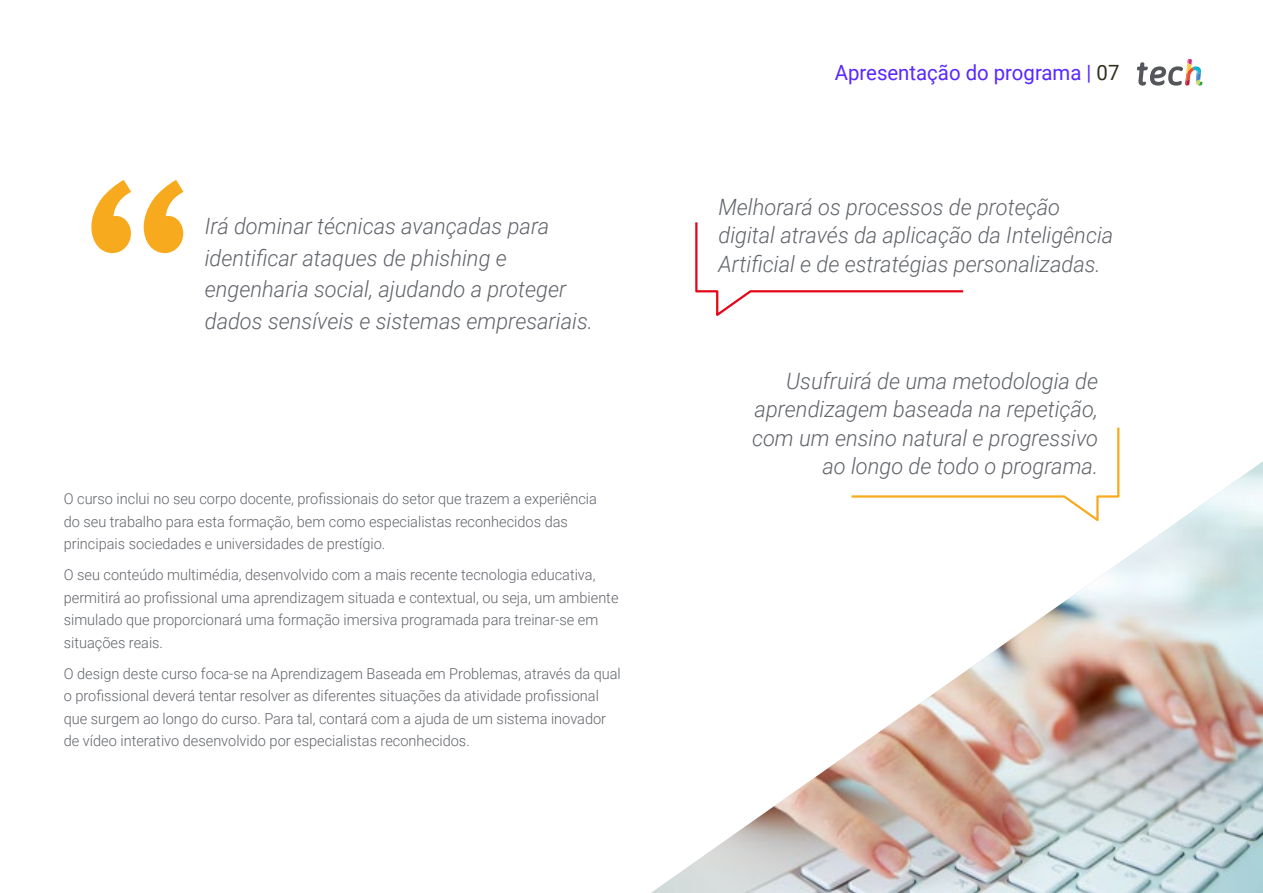
<style>
.page{position:relative;width:1263px;height:893px;background:#fff}
.page>*{position:absolute;margin:0;border:0;box-sizing:border-box;transform-origin:0 0}
.t1{font:italic 300 22.5px/28.5px "Roboto";color:#61646a}
.t2{font:21px "Roboto";color:#5927ff}
.t3{font:300 15px/22.5px "Roboto";color:#61646a}
.s1{color:#312e20}
</style>
<div class="page">
<img style="left:651px;top:461px;width:612px;height:432px">
<svg style="left:91px;top:180px;width:93px;height:73px"></svg>
<svg style="left:695px;top:222px;width:269px;height:94px"></svg>
<svg style="left:849px;top:427px;width:271px;height:97px"></svg>
<svg style="left:1137px;top:59px;width:65px;height:27px"></svg>
<h1 class="t1" style="left:205px;top:210px;width:390px;line-height:31.5px">Irá dominar técnicas avançadas para identificar ataques de phishing e engenharia social, ajudando a proteger dados sensíveis e sistemas empresariais.</h1>
<p class="t3" style="left:64px;top:487px;width:535px">O curso inclui no seu corpo docente, profissionais do setor que trazem a experiência do seu trabalho para esta formação, bem como especialistas reconhecidos das principais sociedades e universidades de prestígio.</p>
<p class="t3" style="left:64px;top:563px;width:556px">O seu conteúdo multimédia, desenvolvido com a mais recente tecnologia educativa, permitirá ao profissional uma aprendizagem situada e contextual, ou seja, um ambiente simulado que proporcionará uma formação imersiva programada para treinar-se em situações reais.</p>
<p class="t3" style="left:64px;top:662px;width:559px">O design deste curso foca-se na Aprendizagem Baseada em Problemas, através da qual o profissional deverá tentar resolver as diferentes situações da atividade profissional que surgem ao longo do curso. Para tal, contará com a ajuda de um sistema inovador de vídeo interativo desenvolvido por especialistas reconhecidos.</p>
<h2 class="t2" style="left:835px;top:57px;width:286px">Apresentação do programa | <span class="s1">07</span></h2>
<h1 class="t1" style="left:718px;top:191px;width:396px">Melhorará os processos de proteção digital através da aplicação da Inteligência<br>Artificial e de estratégias personalizadas.</h1>
<h1 class="t1" style="left:752px;top:366px;width:348px;text-align:right">Usufruirá de uma metodologia de aprendizagem baseada na repetição, com um ensino natural e progressivo ao longo de todo o programa.</h1>
</div>
